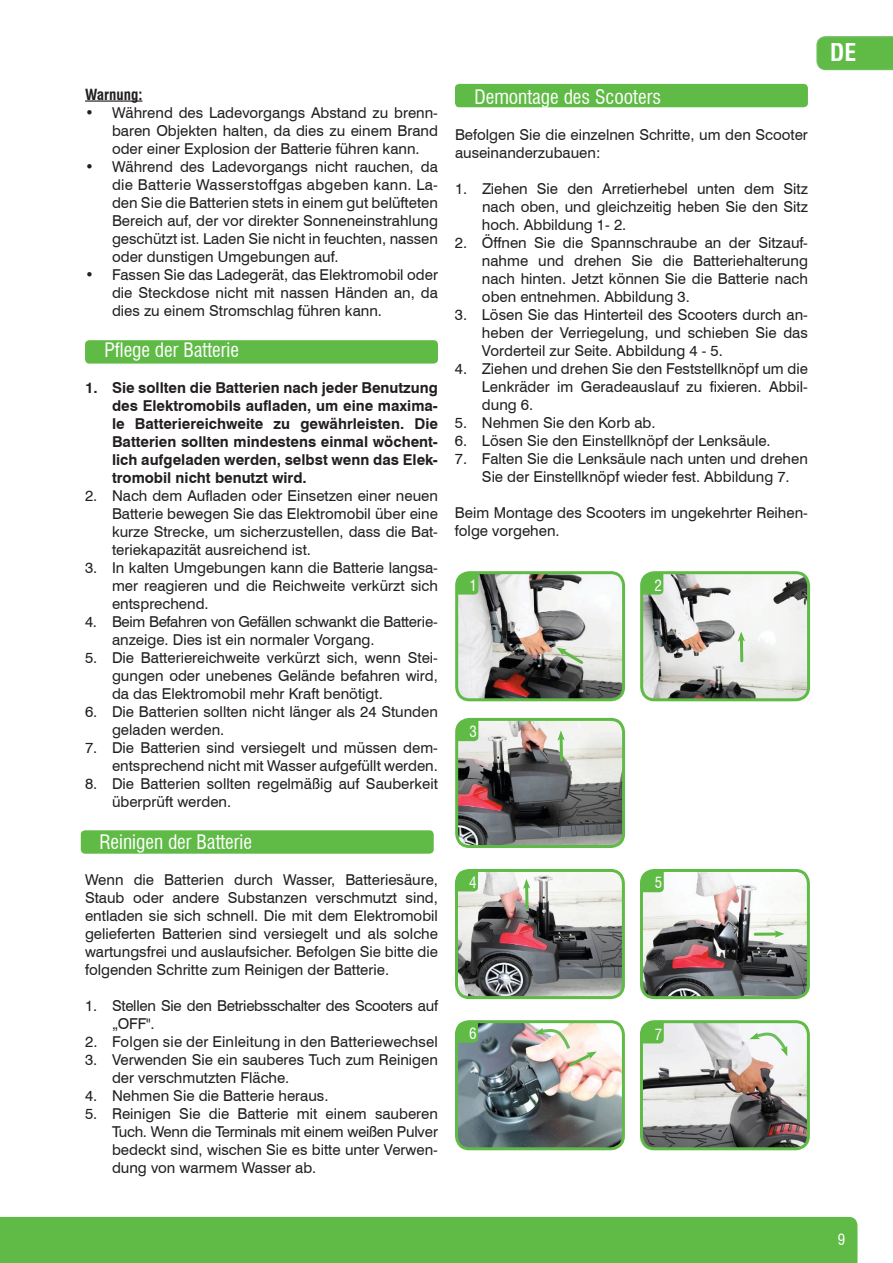
<style>
.page{position:relative;width:893px;height:1263px;background:#fff}
.page>*{position:absolute;margin:0;border:0;box-sizing:border-box;transform-origin:0 0}
.t1{font:700 condensed 24px "Swiss 721 BT";color:#fff}
.t2{font:condensed 19.5px "Swiss 721 BT";color:#fff}
.t3{font:15px/18px "Swiss 721 BT";color:#231f20;text-align:justify}
.t4{font:700 15px/18px "Swiss 721 BT";color:#231f20;text-align:justify}
.t5{font:15px/18px "Swiss 721 BT";letter-spacing:-.02em;color:#231f20}
.t6{font:condensed 15px "Swiss 721 BT";color:#fff}
.t7{font:700 condensed 15px "Swiss 721 BT";color:#231f20}
</style>
<div class="page">
<div style="left:0;top:1217px;width:857px;height:46px;background:#60bb46"></div>
<div style="left:85px;top:340px;width:353px;height:24px;background:#60bb46;border-radius:4px"></div>
<div style="left:455px;top:84px;width:353px;height:23px;background:#60bb46;border-radius:4px"></div>
<div style="left:81px;top:830px;width:353px;height:24px;background:#60bb46;border-radius:4px"></div>
<svg style="left:816px;top:36px;width:77px;height:34px;background:#64bc4c"></svg>
<hr style="left:85px;top:100px;width:57px;height:2px;background:#231f20">
<img style="left:459px;top:575px;width:165px;height:125px">
<div style="left:455px;top:571px;width:170px;height:130px;border:3px solid #60bb46;border-radius:13px"></div>
<img style="left:459px;top:719px;width:165px;height:125px">
<div style="left:455px;top:718px;width:170px;height:130px;border:3px solid #60bb46;border-radius:13px"></div>
<img style="left:456px;top:873px;width:165px;height:122px">
<div style="left:455px;top:869px;width:170px;height:130px;border:3px solid #60bb46;border-radius:13px"></div>
<img style="left:459px;top:1024px;width:162px;height:125px">
<div style="left:455px;top:1020px;width:170px;height:130px;border:3px solid #60bb46;border-radius:13px"></div>
<img style="left:644px;top:575px;width:163px;height:125px">
<div style="left:640px;top:571px;width:170px;height:130px;border:3px solid #60bb46;border-radius:13px"></div>
<img style="left:641px;top:873px;width:165px;height:122px">
<div style="left:640px;top:869px;width:170px;height:130px;border:3px solid #60bb46;border-radius:13px"></div>
<img style="left:644px;top:1024px;width:162px;height:125px">
<div style="left:640px;top:1020px;width:170px;height:130px;border:3px solid #60bb46;border-radius:13px"></div>
<svg style="left:457px;top:573px;width:21px;height:21px"></svg>
<svg style="left:642px;top:573px;width:21px;height:21px"></svg>
<svg style="left:457px;top:720px;width:21px;height:21px"></svg>
<svg style="left:457px;top:870px;width:21px;height:21px"></svg>
<svg style="left:457px;top:1021px;width:21px;height:22px"></svg>
<svg style="left:642px;top:871px;width:22px;height:21px"></svg>
<svg style="left:642px;top:1022px;width:22px;height:21px"></svg>
<hr style="left:740px;top:638px;width:3px;height:23px;background:#60bb46">
<svg style="left:738px;top:632px;width:9px;height:17px"></svg>
<hr style="left:560px;top:737px;width:3px;height:23px;background:#60bb46">
<svg style="left:557px;top:731px;width:9px;height:17px"></svg>
<svg style="left:556px;top:647px;width:30px;height:19px"></svg>
<hr style="left:525px;top:886px;width:3px;height:22px;background:#60bb46">
<svg style="left:523px;top:879px;width:9px;height:17px"></svg>
<svg style="left:755px;top:932px;width:17px;height:4px"></svg>
<svg style="left:772px;top:932px;width:12px;height:7px"></svg>
<svg style="left:534px;top:1026px;width:63px;height:43px"></svg>
<svg style="left:749px;top:1030px;width:40px;height:26px"></svg>
<p class="t7" style="left:85px;top:85px;width:59px">Warnung:</p>
<p class="t3" style="left:112px;top:103px;width:327px;text-indent:-27px">• Während des Ladevorgangs Abstand zu brenn&shy;baren Objekten halten, da dies zu einem Brand oder einer Explosion der Batterie führen kann.</p>
<p class="t3" style="left:112px;top:157px;width:327px;text-indent:-27px">• Während des Ladevorgangs nicht rauchen, da die Batterie Wasserstoffgas abgeben kann. La&shy;den Sie die Batterien stets in einem gut belüfteten Bereich auf, der vor direkter Sonneneinstrahlung geschützt ist. Laden Sie nicht in feuchten, nassen oder dunstigen Umgebungen auf.</p>
<p class="t3" style="left:112px;top:265px;width:327px;text-indent:-27px">• Fassen Sie das Ladegerät, das Elektromobil oder die Steckdose nicht mit nassen Händen an, da dies zu einem Stromschlag führen kann.</p>
<h2 class="t2" style="left:104px;top:338px;width:136px">Pflege der Batterie</h2>
<p class="t4" style="left:112px;top:379px;width:327px;text-indent:-27px">1. Sie sollten die Batterien nach jeder Benutzung des Elektromobils aufladen, um eine maxima&shy;le Batteriereichweite zu gewährleisten. Die Batterien sollten mindestens einmal wöchent&shy;lich aufgeladen werden, selbst wenn das Elek&shy;tromobil nicht benutzt wird.</p>
<p class="t3" style="left:112px;top:487px;width:327px;text-indent:-27px">2. Nach dem Aufladen oder Einsetzen einer neuen Batterie bewegen Sie das Elektromobil über eine kurze Strecke, um sicherzustellen, dass die Bat&shy;teriekapazität ausreichend ist.</p>
<p class="t3" style="left:112px;top:559px;width:327px;text-indent:-27px">3. In kalten Umgebungen kann die Batterie langsa&shy;mer reagieren und die Reichweite verkürzt sich entsprechend.</p>
<p class="t5" style="left:112px;top:613px;width:327px;text-indent:-27px">4. Beim Befahren von Gefällen schwankt die Batterie&shy;anzeige. Dies ist ein normaler Vorgang.</p>
<p class="t3" style="left:112px;top:649px;width:327px;text-indent:-27px">5. Die Batteriereichweite verkürzt sich, wenn Stei&shy;gungen oder unebenes Gelände befahren wird, da das Elektromobil mehr Kraft benötigt.</p>
<p class="t3" style="left:112px;top:703px;width:327px;text-indent:-27px">6. Die Batterien sollten nicht länger als 24 Stunden geladen werden.</p>
<p class="t3" style="left:85px;top:739px;width:354px;text-align:right">7. Die Batterien sind versiegelt und müssen dem&shy;entsprechend nicht mit Wasser aufgefüllt werden.</p>
<p class="t3" style="left:112px;top:775px;width:327px;text-indent:-27px">8. Die Batterien sollten regelmäßig auf Sauberkeit überprüft werden.</p>
<h2 class="t2" style="left:100px;top:830px;width:154px">Reinigen der Batterie</h2>
<p class="t3" style="left:85px;top:870px;width:354px">Wenn die Batterien durch Wasser, Batteriesäure, Staub oder andere Substanzen verschmutzt sind, entladen sie sich schnell. Die mit dem Elektromobil gelieferten Batterien sind versiegelt und als solche wartungsfrei und auslaufsicher. Befolgen Sie bitte die folgenden Schritte zum Reinigen der Batterie.</p>
<p class="t5" style="left:112px;top:996px;width:327px;text-indent:-27px">1. Stellen Sie den Betriebsschalter des Scooters auf „OFF".</p>
<p class="t3" style="left:85px;top:1032px;width:354px">2. Folgen sie der Einleitung in den Batteriewechsel</p>
<p class="t3" style="left:112px;top:1050px;width:327px;text-indent:-27px">3. Verwenden Sie ein sauberes Tuch zum Reinigen der verschmutzten Fläche.</p>
<p class="t3" style="left:85px;top:1086px;width:245px">4. Nehmen Sie die Batterie heraus.</p>
<p class="t3" style="left:112px;top:1104px;width:327px;text-indent:-27px">5. Reinigen Sie die Batterie mit einem sauberen Tuch. Wenn die Terminals mit einem weißen Pulver bedeckt sind, wischen Sie es bitte unter Verwen&shy;dung von warmem Wasser ab.</p>
<h2 class="t2" style="left:474px;top:85px;width:188px">Demontage des Scooters</h2>
<p class="t3" style="left:455px;top:125px;width:354px">Befolgen Sie die einzelnen Schritte, um den Scooter auseinanderzubauen:</p>
<p class="t3" style="left:482px;top:179px;width:327px;text-indent:-27px">1. Ziehen Sie den Arretierhebel unten dem Sitz nach oben, und gleichzeitig heben Sie den Sitz hoch. Abbildung 1- 2.</p>
<p class="t3" style="left:482px;top:233px;width:327px;text-indent:-27px">2. Öffnen Sie die Spannschraube an der Sitzauf&shy;nahme und drehen Sie die Batteriehalterung nach hinten. Jetzt können Sie die Batterie nach oben entnehmen. Abbildung 3.</p>
<p class="t3" style="left:482px;top:305px;width:327px;text-indent:-27px">3. Lösen Sie das Hinterteil des Scooters durch an&shy;heben der Verriegelung, und schieben Sie das Vorderteil zur Seite. Abbildung 4 - 5.</p>
<p class="t3" style="left:482px;top:359px;width:327px;text-indent:-27px">4. Ziehen und drehen Sie den Feststellknöpf um die Lenkräder im Geradeauslauf zu fixieren. Abbil&shy;dung 6.</p>
<p class="t3" style="left:455px;top:413px;width:202px">5. Nehmen Sie den Korb ab.</p>
<p class="t3" style="left:455px;top:431px;width:317px">6. Lösen Sie den Einstellknöpf der Lenksäule.</p>
<p class="t3" style="left:455px;top:449px;width:354px;text-align:center">7. Falten Sie die Lenksäule nach unten und drehen<br>Sie der Einstellknöpf wieder fest. Abbildung 7.</p>
<p class="t3" style="left:455px;top:503px;width:354px">Beim Montage des Scooters im ungekehrter Reihen&shy;folge vorgehen.</p>
<p class="t6" style="left:469px;top:576px;width:9px">1</p>
<p class="t6" style="left:654px;top:576px;width:9px">2</p>
<p class="t6" style="left:469px;top:723px;width:9px">3</p>
<p class="t6" style="left:469px;top:873px;width:9px">4</p>
<p class="t6" style="left:469px;top:1024px;width:9px">6</p>
<p class="t6" style="left:655px;top:874px;width:9px">5</p>
<p class="t6" style="left:655px;top:1025px;width:9px">7</p>
<h1 class="t1" style="left:830px;top:38px;width:27px">DE</h1>
<p class="t6" style="left:838px;top:1230px;width:9px">9</p>
</div>
